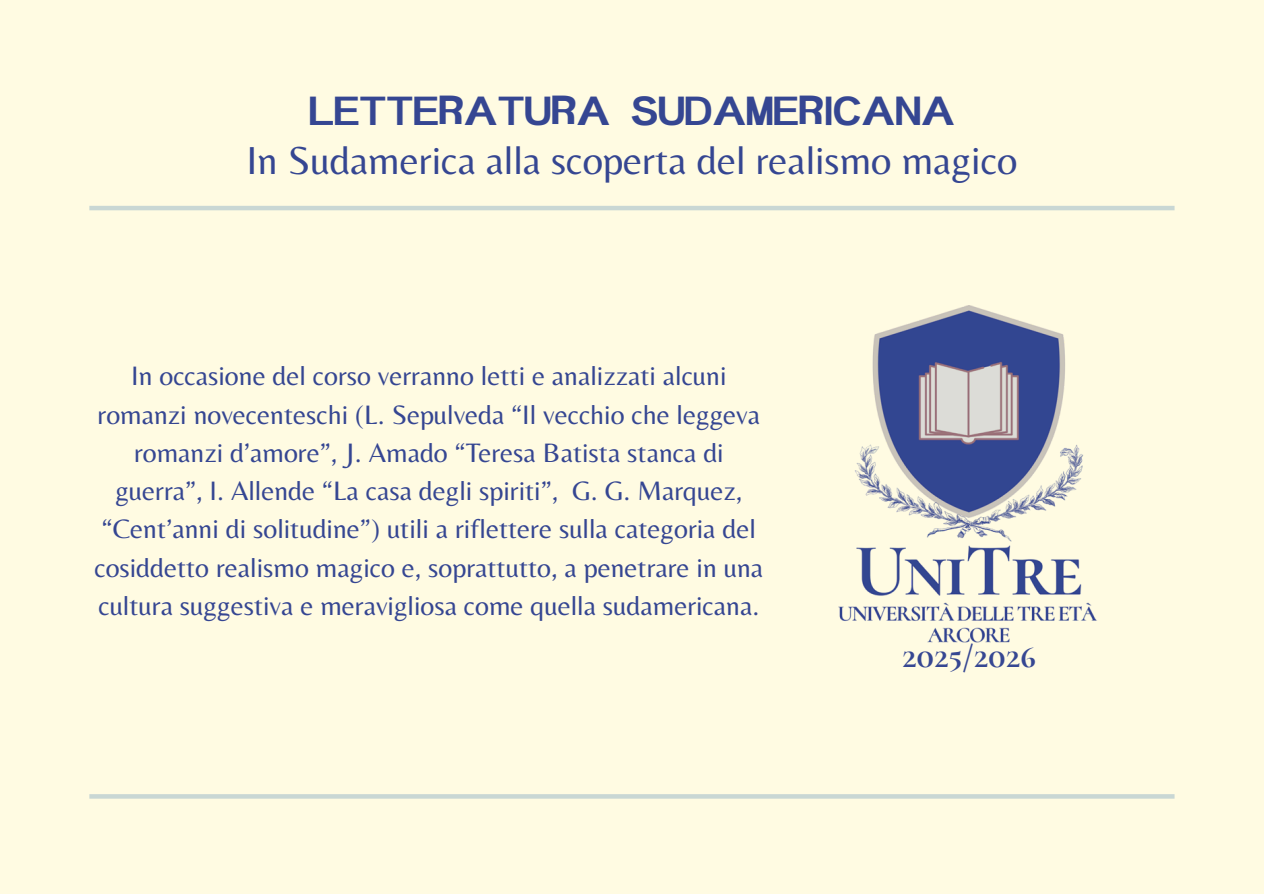
<style>
.page{position:relative;width:1264px;height:894px;background:#fff}
.page>*{position:absolute;margin:0;border:0;box-sizing:border-box;transform-origin:0 0}
.t1{font:40.5px "Belleza";color:#354692}
.t2{font:40.5px "Baekmuk Headline";color:#354692}
.t3{font:700 32.1px "Cormorant SC";color:#364792}
.t4{font:27.75px/38.2px "Belleza";color:#354692;text-align:center}
</style>
<div class="page">
<div style="left:0;top:0;width:1263px;height:893px;background:#fffbe2"></div>
<hr style="left:89px;top:206px;width:1085px;height:4px;background:#c9d7d4">
<hr style="left:89px;top:794px;width:1085px;height:4px;background:#c9d7d4">
<img style="left:838px;top:305px;width:259px;height:338px">
<h1 class="t2" style="left:309px;top:92px;width:647px">LETTERATURA SUDAMERICANA</h1>
<h1 class="t1" style="left:246px;top:136px;width:772px">In Sudamerica alla scoperta del realismo magico</h1>
<p class="t4" style="left:94px;top:356px;width:670px">In occasione del corso verranno letti e analizzati alcuni romanzi novecenteschi (L. Sepulveda “Il vecchio che leggeva romanzi d’amore”, J. Amado “Teresa Batista stanca di guerra”, I. Allende “La casa degli spiriti”, G. G. Marquez, “Cent’anni di solitudine”) utili a riflettere sulla categoria del cosiddetto realismo magico e, soprattutto, a penetrare in una cultura suggestiva e meravigliosa come quella sudamericana.</p>
<p class="t3" style="left:902px;top:637px;width:136px">2025/2026</p>
</div>
